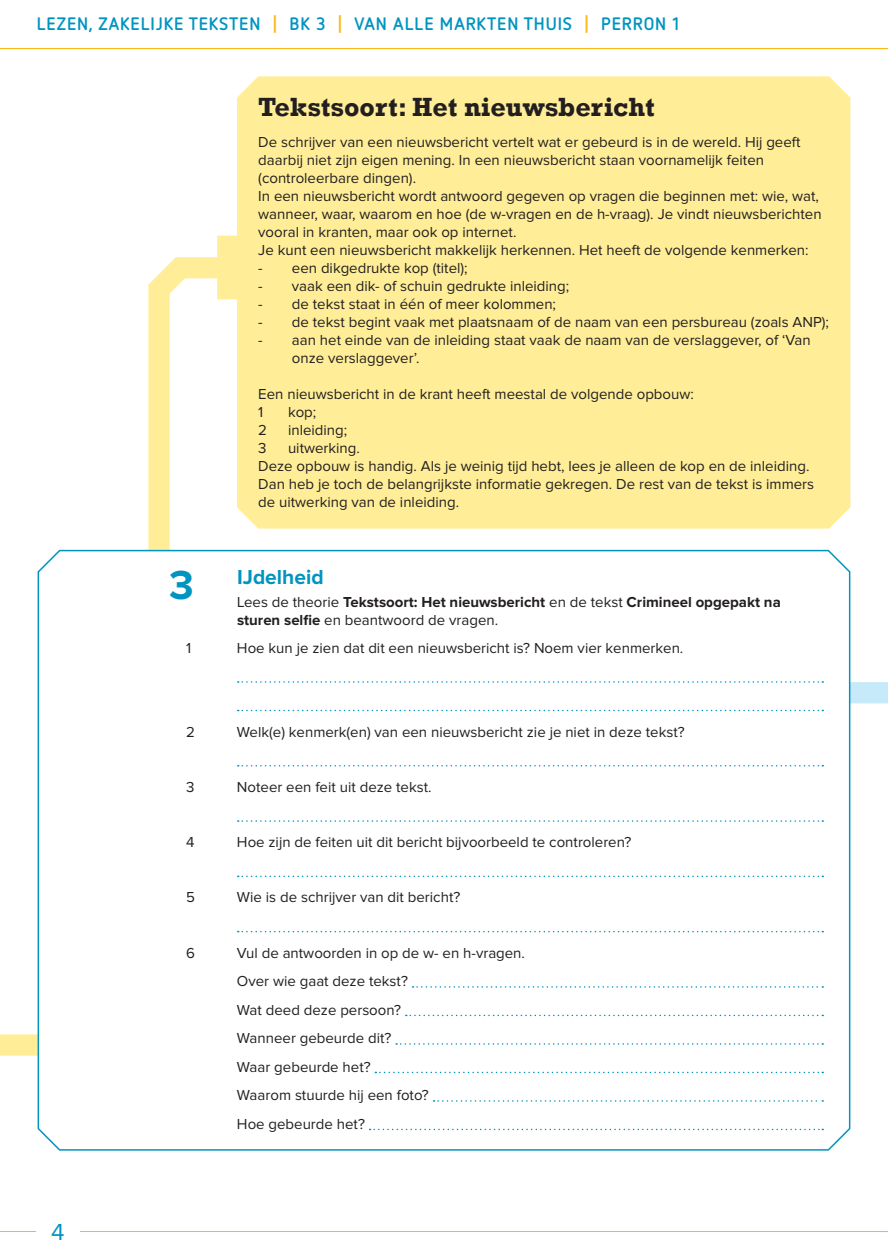
<style>
.page{position:relative;width:888px;height:1258px;background:#fff}
.page>*{position:absolute;margin:0;border:0;box-sizing:border-box;transform-origin:0 0}
.t1{font:700 42px "Proxima Nova";color:#0094c1}
.t2{font:700 27px "Rockwell";color:#231f20}
.t3{font:24px "Proxima Nova";color:#0094c1}
.t4{font:700 21px "Proxima Nova";color:#0094c1}
.t5{font:700 18px "Netto OT";letter-spacing:.05em;color:#0094c1}
.t6{font:15px/18px "Proxima Nova";color:#231f20}
.t7{font:700 15px/18px "Proxima Nova";color:#231f20}
.s1{color:#fcb814}
.s2{font-weight:400}
</style>
<div class="page">
<hr style="left:0;top:1231px;width:888px;height:1px;background:#fcb814">
<div style="left:36px;top:1208px;width:44px;height:42px;background:#fff"></div>
<hr style="left:0;top:48px;width:888px;height:1px;background:#fcb814">
<div style="left:0;top:1034px;width:42px;height:22px;background:#ffee97"></div>
<svg style="left:851px;top:682px;width:37px;height:22px"></svg>
<svg style="left:148px;top:257px;width:89px;height:291px"></svg>
<div style="left:237px;top:76px;width:613px;height:453px;background:#ffee97"></div>
<svg style="left:37px;top:548px;width:814px;height:603px"></svg>
<svg style="left:238px;top:681px;width:585px;height:2px"></svg>
<svg style="left:238px;top:710px;width:585px;height:1px"></svg>
<svg style="left:238px;top:765px;width:585px;height:1px"></svg>
<svg style="left:238px;top:820px;width:585px;height:2px"></svg>
<svg style="left:238px;top:875px;width:585px;height:2px"></svg>
<svg style="left:238px;top:931px;width:585px;height:1px"></svg>
<svg style="left:413px;top:986px;width:410px;height:2px"></svg>
<svg style="left:406px;top:1015px;width:417px;height:1px"></svg>
<svg style="left:396px;top:1043px;width:427px;height:2px"></svg>
<svg style="left:375px;top:1072px;width:448px;height:1px"></svg>
<svg style="left:433px;top:1100px;width:390px;height:2px"></svg>
<svg style="left:370px;top:1129px;width:453px;height:1px"></svg>
<div style="left:217px;top:236px;width:21px;height:63px;background:#ffee97"></div>
<p class="t5" style="left:37px;top:13px;width:644px">LEZEN, ZAKELIJKE TEKSTEN <span class="s1">|</span> BK 3 <span class="s1">|</span> VAN ALLE MARKTEN THUIS <span class="s1">|</span> PERRON 1</p>
<h2 class="t2" style="left:258px;top:91px;width:398px">Tekstsoort: Het nieuwsbericht</h2>
<p class="t6" style="left:258px;top:134px;width:565px">De schrijver van een nieuwsbericht vertelt wat er gebeurd is in de wereld. Hij geeft daarbij niet zijn eigen mening. In een nieuwsbericht staan voornamelijk feiten (controleerbare dingen).<br>In een nieuwsbericht wordt antwoord gegeven op vragen die beginnen met: wie, wat, wanneer, waar, waarom en hoe (de w-vragen en de h-vraag). Je vindt nieuwsberichten vooral in kranten, maar ook op internet.<br>Je kunt een nieuwsbericht makkelijk herkennen. Het heeft de volgende kenmerken:</p>
<p class="t6" style="left:258px;top:260px;width:211px">- een dikgedrukte kop (titel);</p>
<p class="t6" style="left:258px;top:278px;width:312px">- vaak een dik- of schuin gedrukte inleiding;</p>
<p class="t6" style="left:258px;top:296px;width:299px">- de tekst staat in één of meer kolommen;</p>
<p class="t6" style="left:258px;top:314px;width:572px">- de tekst begint vaak met plaatsnaam of de naam van een persbureau (zoals ANP);</p>
<p class="t6" style="left:292px;top:332px;width:520px;text-indent:-34px">- aan het einde van de inleiding staat vaak de naam van de verslaggever, of ‘Van onze verslaggever’.</p>
<p class="t6" style="left:258px;top:386px;width:437px">Een nieuwsbericht in de krant heeft meestal de volgende opbouw:<br>1</p>
<p class="t6" style="left:288px;top:404px;width:30px">kop;</p>
<h1 class="t1" style="left:169px;top:566px;width:26px">3</h1>
<p class="t6" style="left:258px;top:422px;width:10px">2</p>
<p class="t6" style="left:288px;top:422px;width:61px">inleiding;</p>
<p class="t6" style="left:258px;top:440px;width:10px">3</p>
<p class="t6" style="left:258px;top:440px;width:557px;text-indent:30px">uitwerking.<br>Deze opbouw is handig. Als je weinig tijd hebt, lees je alleen de kop en de inleiding.<br>Dan heb je toch de belangrijkste informatie gekregen. De rest van de tekst is immers de uitwerking van de inleiding.</p>
<h3 class="t4" style="left:237px;top:567px;width:88px">IJdelheid</h3>
<p class="t7" style="left:237px;top:593px;width:545px"><span class="s2">Lees de theorie</span> Tekstsoort: Het nieuwsbericht <span class="s2">en de tekst</span> Crimineel opgepakt na sturen selfie <span class="s2">en beantwoord de vragen.</span></p>
<p class="t6" style="left:186px;top:639px;width:7px">1</p>
<p class="t6" style="left:237px;top:639px;width:448px">Hoe kun je zien dat dit een nieuwsbericht is? Noem vier kenmerken.</p>
<p class="t6" style="left:186px;top:723px;width:10px">2</p>
<p class="t6" style="left:237px;top:723px;width:449px">Welk(e) kenmerk(en) van een nieuwsbericht zie je niet in deze tekst?</p>
<p class="t6" style="left:186px;top:778px;width:10px">3</p>
<p class="t6" style="left:237px;top:778px;width:196px">Noteer een feit uit deze tekst.</p>
<p class="t6" style="left:186px;top:834px;width:10px">4</p>
<p class="t6" style="left:237px;top:834px;width:396px">Hoe zijn de feiten uit dit bericht bijvoorbeeld te controleren?</p>
<p class="t6" style="left:186px;top:889px;width:10px">5</p>
<p class="t6" style="left:237px;top:889px;width:225px">Wie is de schrijver van dit bericht?</p>
<h3 class="t3" style="left:51px;top:1221px;width:15px">4</h3>
<p class="t6" style="left:186px;top:944px;width:10px">6</p>
<p class="t6" style="left:237px;top:939px;width:290px;line-height:28.5px">Vul de antwoorden in op de w- en h-vragen.<br>Over wie gaat deze tekst?<br>Wat deed deze persoon?<br>Wanneer gebeurde dit?<br>Waar gebeurde het?<br>Waarom stuurde hij een foto?<br>Hoe gebeurde het?</p>
</div>
